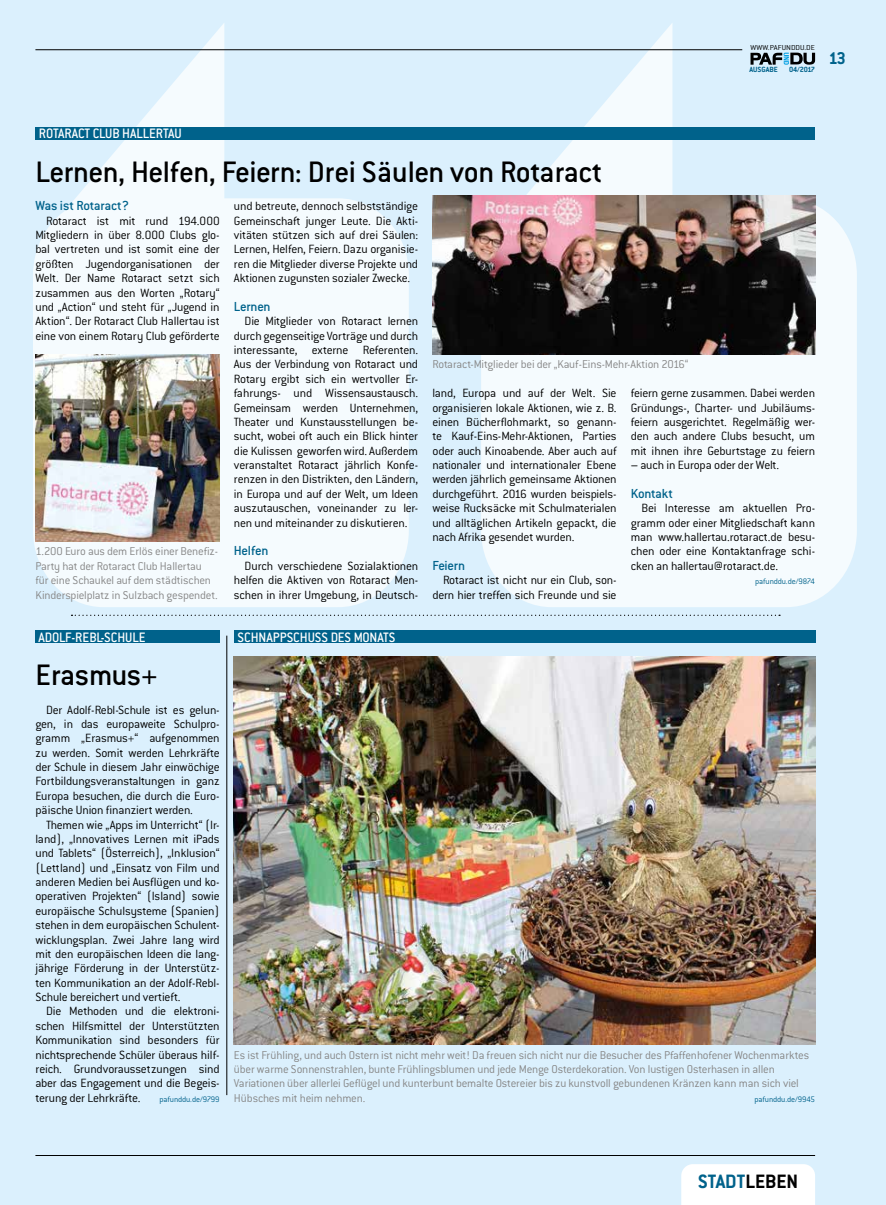
<style>
.page{position:relative;width:886px;height:1205px;background:#dbf0fd}
.page>*{position:absolute;margin:0;border:0;box-sizing:border-box;transform-origin:0 0}
.t1{font:500 32.5px "Conduit ITC Std";letter-spacing:-.02em;color:#000}
.t2{font:700 21.25px "Conduit ITC Std";color:#00628b}
.t3{font:700 18.75px "Conduit ITC Std";color:#00628b}
.t4{font:500 15px "Conduit ITC Std";color:#fff;scale:.95 1}
.t5{font:500 14.38px "Conduit ITC Std";letter-spacing:-.02em;color:#00628b}
.t6{font:300 13.12px/14.4px "Conduit ITC Std";letter-spacing:-.015em;color:#000;text-align:justify}
.t7{font:300 12.5px/14.4px "Conduit ITC Std";letter-spacing:-.015em;color:#878787}
.t8{font:300 8.75px "Conduit ITC Std";letter-spacing:-.015em;color:#00628b}
.t9{font:700 8.25px "Conduit ITC Std";letter-spacing:-.01em;color:#00628b}
.t10{font:300 7.88px "Conduit ITC Std";letter-spacing:.01em;color:#000;scale:1.1 1}
.s1{font-weight:500}
.s2{color:#000}
</style>
<div class="page">
<svg style="left:481px;top:23px;width:376px;height:584px;fill:#f5fbfe"></svg>
<svg style="left:33px;top:23px;width:376px;height:584px;fill:#f5fbfe"></svg>
<div style="left:681px;top:1164px;width:134px;height:41px;background:#fff"></div>
<hr style="left:35px;top:50px;width:707px;height:1px;background:#000">
<hr style="left:35px;top:1155px;width:780px;height:1px;background:#000">
<svg style="left:750px;top:53px;width:65px;height:12px"></svg>
<div style="left:234px;top:630px;width:581px;height:13px;background:#00628b"></div>
<img style="left:234px;top:656px;width:581px;height:388px">
<img style="left:432px;top:196px;width:383px;height:158px">
<div style="left:35px;top:127px;width:780px;height:13px;background:#00628b"></div>
<div style="left:35px;top:630px;width:185px;height:13px;background:#00628b"></div>
<img style="left:35px;top:354px;width:185px;height:187px">
<svg style="left:71px;top:615px;width:709px;height:1px"></svg>
<hr style="left:227px;top:635px;width:1px;height:460px;background:#000">
<p class="t10" style="left:750px;top:42px;width:60px">WWW.PAFUNDDU.DE</p>
<p class="t9" style="left:749px;top:65px;width:30px">AUSGABE</p>
<p class="t9" style="left:789px;top:65px;width:28px">04/2017</p>
<h3 class="t3" style="left:828px;top:47px;width:19px">13</h3>
<p class="t4" style="left:39px;top:125px;width:152px">ROTARACT CLUB HALLERTAU</p>
<h1 class="t1" style="left:35px;top:152px;width:568px">Lernen, Helfen, Feiern: Drei Säulen von Rotaract</h1>
<p class="t5" style="left:35px;top:197px;width:95px">Was ist Rotaract?</p>
<p class="t6" style="left:35px;top:213px;width:186px;text-indent:11px">Rotaract ist mit rund 194.000<br>Mitgliedern in über 8.000 Clubs glo&shy;bal vertreten und ist somit eine der größten Jugendorganisationen der Welt. Der Name Rotaract setzt sich zusammen aus den Worten „Rotary“ und „Action“ und steht für „Jugend in Aktion“. Der Rotaract Club Hallertau ist eine von einem Rotary Club geförderte</p>
<p class="t7" style="left:35px;top:544px;width:184px">1.200 Euro aus dem Erlös einer Benefiz-Party hat der Rotaract Club Hallertau<br>für eine Schaukel auf dem städtischen Kinderspielplatz in Sulzbach gespendet.</p>
<p class="t4" style="left:38px;top:628px;width:114px">ADOLF-REBL-SCHULE</p>
<h1 class="t1" style="left:35px;top:655px;width:124px">Erasmus+</h1>
<p class="t6" style="left:35px;top:702px;width:186px;text-indent:11px">Der Adolf-Rebl-Schule ist es gelun&shy;gen, in das europaweite Schulpro&shy;gramm „Erasmus+“ aufgenommen zu werden. Somit werden Lehrkräfte der Schule in diesem Jahr einwöchige Fortbildungsveranstaltungen in ganz Europa besuchen, die durch die Euro&shy;päische Union finanziert werden.</p>
<p class="t6" style="left:35px;top:817px;width:186px;text-indent:11px">Themen wie „Apps im Unterricht“ (Ir&shy;land), „Innovatives Lernen mit iPads und Tablets“ (Österreich), „Inklusion“ (Lettland) und „Einsatz von Film und anderen Medien bei Ausflügen und ko&shy;operativen Projekten“ (Island) sowie europäische Schulsysteme (Spanien) stehen in dem europäischen Schulent&shy;wicklungsplan. Zwei Jahre lang wird mit den europäischen Ideen die lang&shy;jährige Förderung in der Unterstütz&shy;ten Kommunikation an der Adolf-Rebl-Schule bereichert und vertieft.</p>
<p class="t6" style="left:35px;top:1004px;width:186px;text-indent:11px">Die Methoden und die elektroni&shy;schen Hilfsmittel der Unterstützten Kommunikation sind besonders für nichtsprechende Schüler überaus hilf&shy;reich. Grundvoraussetzungen sind aber das Engagement und die Begeis&shy;terung der Lehrkräfte.</p>
<p class="t8" style="left:159px;top:1093px;width:62px">pafunddu.de/9799</p>
<p class="t6" style="left:234px;top:199px;width:186px">und betreute, dennoch selbstständige Gemeinschaft junger Leute. Die Akti&shy;vitäten stützen sich auf drei Säulen:<br>Lernen, Helfen, Feiern. Dazu organisie&shy;ren die Mitglieder diverse Projekte und Aktionen zugunsten sozialer Zwecke.</p>
<p class="t5" style="left:234px;top:298px;width:38px">Lernen</p>
<p class="t6" style="left:234px;top:314px;width:186px;text-indent:11px">Die Mitglieder von Rotaract lernen durch gegenseitige Vorträge und durch interessante, externe Referenten.<br>Aus der Verbindung von Rotaract und Rotary ergibt sich ein wertvoller Er&shy;fahrungs- und Wissensaustausch.<br>Gemeinsam werden Unternehmen, Theater und Kunstausstellungen be&shy;sucht, wobei oft auch ein Blick hinter die Kulissen geworfen wird. Außerdem veranstaltet Rotaract jährlich Konfe&shy;renzen in den Distrikten, den Ländern, in Europa und auf der Welt, um Ideen auszutauschen, voneinander zu ler&shy;nen und miteinander zu diskutieren.</p>
<p class="t5" style="left:234px;top:542px;width:36px">Helfen</p>
<p class="t6" style="left:234px;top:558px;width:186px;text-indent:11px">Durch verschiedene Sozialaktionen helfen die Aktiven von Rotaract Men&shy;schen in ihrer Umgebung, in Deutsch-</p>
<p class="t4" style="left:237px;top:628px;width:168px">SCHNAPPSCHUSS DES MONATS</p>
<p class="t7" style="left:432px;top:357px;width:258px">Rotaract-Mitglieder bei der „Kauf-Eins-Mehr-Aktion 2016“</p>
<p class="t6" style="left:432px;top:385px;width:186px">land, Europa und auf der Welt. Sie organisieren lokale Aktionen, wie z. B. einen Bücherflohmarkt, so genann&shy;te Kauf-Eins-Mehr-Aktionen, Parties oder auch Kinoabende. Aber auch auf nationaler und internationaler Ebene werden jährlich gemeinsame Aktionen durchgeführt. 2016 wurden beispiels&shy;weise Rucksäcke mit Schulmaterialen und alltäglichen Artikeln gepackt, die nach Afrika gesendet wurden.</p>
<p class="t5" style="left:432px;top:556px;width:34px">Feiern</p>
<p class="t6" style="left:432px;top:572px;width:186px;text-align:right">Rotaract ist nicht nur ein Club, son&shy;dern hier treffen sich Freunde und sie</p>
<p class="t6" style="left:631px;top:385px;width:186px">feiern gerne zusammen. Dabei werden Gründungs-, Charter- und Jubiläums&shy;feiern ausgerichtet. Regelmäßig wer&shy;den auch andere Clubs besucht, um mit ihnen ihre Geburtstage zu feiern</p>
<p class="t6" style="left:631px;top:457px;width:150px"><span class="s1">–</span> auch in Europa oder der Welt.</p>
<p class="t5" style="left:631px;top:485px;width:44px">Kontakt</p>
<p class="t6" style="left:631px;top:500px;width:186px;text-indent:11px">Bei Interesse am aktuellen Pro&shy;gramm oder einer Mitgliedschaft kann man www.hallertau.rotaract.de besu&shy;chen oder eine Kontaktanfrage schi&shy;cken an hallertau@rotaract.de.</p>
<p class="t8" style="left:755px;top:576px;width:61px">pafunddu.de/9874</p>
<p class="t7" style="left:234px;top:1047px;width:577px">Es ist Frühling, und auch Ostern ist nicht mehr weit! Da freuen sich nicht nur die Besucher des Pfaffenhofener Wochenmarktes über warme Sonnenstrahlen, bunte Frühlingsblumen und jede Menge Osterdekoration. Von lustigen Osterhasen in allen Variationen über allerlei Geflügel und kunterbunt bemalte Ostereier bis zu kunstvoll gebundenen Kränzen kann man sich viel Hübsches mit heim nehmen.</p>
<p class="t8" style="left:754px;top:1093px;width:62px">pafunddu.de/9945</p>
<h2 class="t2" style="left:698px;top:1169px;width:102px">STADT<span class="s2">LEBEN</span></h2>
</div>
